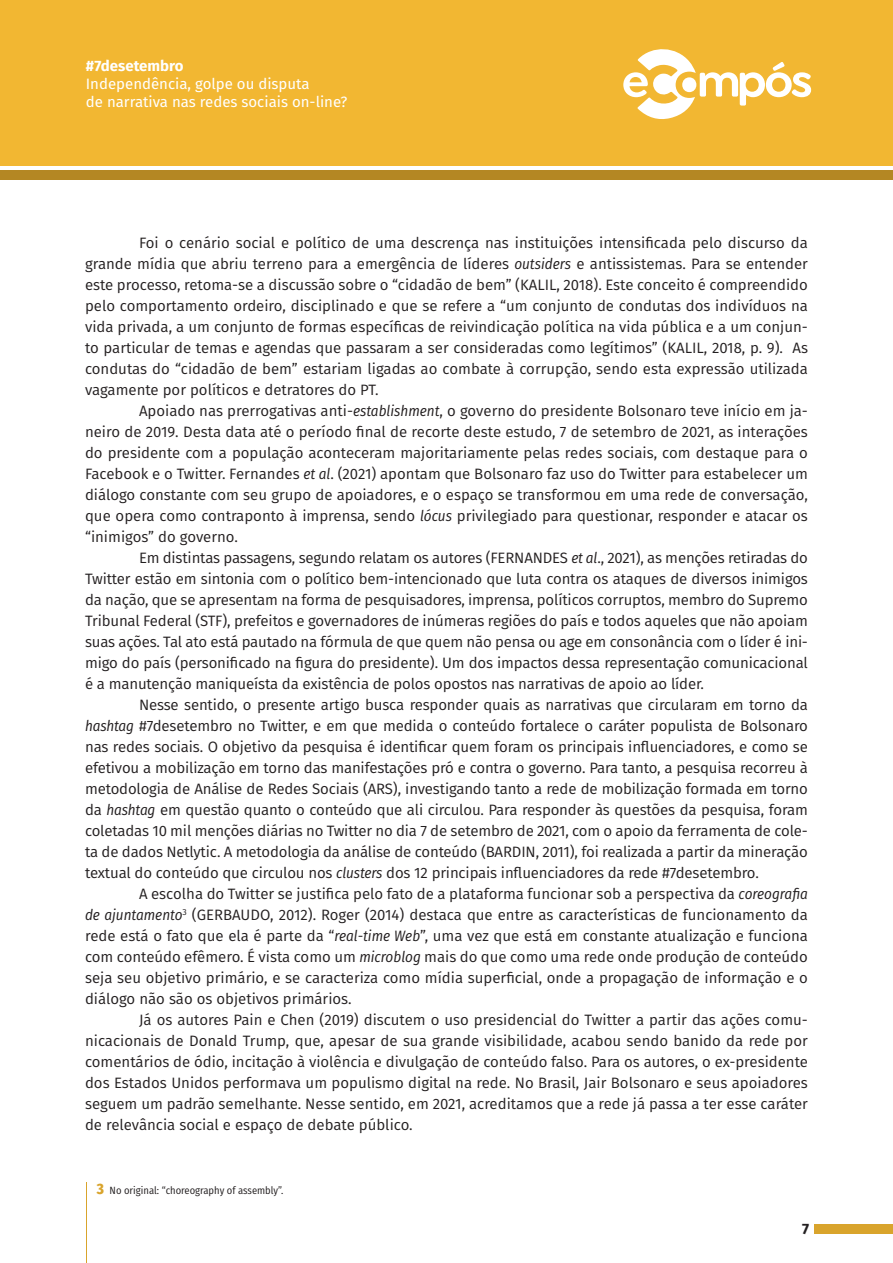
<style>
.page{position:relative;width:893px;height:1263px;background:#fff}
.page>*{position:absolute;margin:0;border:0;box-sizing:border-box;transform-origin:0 0}
.Texto{font:15px/21px "Fira Sans";letter-spacing:-.005em;color:#231f20;text-align:justify}
.t1{font:15px/18px "Fira Sans";color:#fff}
.t2{font:700 15px "Fira Sans";color:#fff}
.t3{font:700 15px "Fira Sans";color:#231f20}
.Rodapé{font:10.5px "Fira Sans Condensed";color:#231f20}
.s1{font-family:"Fira Sans Condensed";font-style:italic}
.s2{font-weight:800;font-size:15px;color:#d9a42c}
</style>
<div class="page">
<div style="left:0;top:0;width:893px;height:166px;background:#f2b732"></div>
<div style="left:0;top:170px;width:893px;height:10px;background:#b48723"></div>
<div style="left:814px;top:1224px;width:79px;height:9px;background:#d9a42c"></div>
<svg style="left:623px;top:49px;width:188px;height:70px"></svg>
<hr style="left:86px;top:1183px;width:1px;height:80px;background:#d9a42c">
<p class="t2" style="left:86px;top:53px;width:99px">#7desetembro</p>
<p class="t1" style="left:86px;top:75px;width:263px">Independência, golpe ou disputa<br>de narrativa nas redes sociais on-line?</p>
<p class="Texto" style="left:85px;top:232px;width:724px;text-indent:54px">Foi o cenário social e político de uma descrença nas instituições intensificada pelo discurso da grande mídia que abriu terreno para a emergência de líderes <span class="s1">outsiders</span> e antissistemas. Para se entender este processo, retoma-se a discussão sobre o “cidadão de bem” (KALIL, 2018). Este conceito é compreendido pelo comportamento ordeiro, disciplinado e que se refere a “um conjunto de condutas dos indivíduos na vida privada, a um conjunto de formas específicas de reivindicação política na vida pública e a um conjun&shy;to particular de temas e agendas que passaram a ser consideradas como legítimos” (KALIL, 2018, p. 9). As condutas do “cidadão de bem” estariam ligadas ao combate à corrupção, sendo esta expressão utilizada vagamente por políticos e detratores do PT.</p>
<p class="Texto" style="left:85px;top:400px;width:724px;text-indent:54px">Apoiado nas prerrogativas anti-<span class="s1">establishment</span>, o governo do presidente Bolsonaro teve início em ja&shy;neiro de 2019. Desta data até o período final de recorte deste estudo, 7 de setembro de 2021, as interações do presidente com a população aconteceram majoritariamente pelas redes sociais, com destaque para o Facebook e o Twitter. Fernandes <span class="s1">et al</span>. (2021) apontam que Bolsonaro faz uso do Twitter para estabelecer um diálogo constante com seu grupo de apoiadores, e o espaço se transformou em uma rede de conversação, que opera como contraponto à imprensa, sendo <span class="s1">lócus</span> privilegiado para questionar, responder e atacar os “inimigos” do governo.</p>
<p class="Texto" style="left:85px;top:547px;width:724px;text-indent:54px">Em distintas passagens, segundo relatam os autores (FERNANDES <span class="s1">et al</span>., 2021), as menções retiradas do Twitter estão em sintonia com o político bem-intencionado que luta contra os ataques de diversos inimigos da nação, que se apresentam na forma de pesquisadores, imprensa, políticos corruptos, membro do Supremo Tribunal Federal (STF), prefeitos e governadores de inúmeras regiões do país e todos aqueles que não apoiam suas ações. Tal ato está pautado na fórmula de que quem não pensa ou age em consonância com o líder é ini&shy;migo do país (personificado na figura do presidente). Um dos impactos dessa representação comunicacional é a manutenção maniqueísta da existência de polos opostos nas narrativas de apoio ao líder.</p>
<p class="Texto" style="left:85px;top:694px;width:724px;text-indent:54px">Nesse sentido, o presente artigo busca responder quais as narrativas que circularam em torno da <span class="s1">hashtag</span> #7desetembro no Twitter, e em que medida o conteúdo fortalece o caráter populista de Bolsonaro nas redes sociais. O objetivo da pesquisa é identificar quem foram os principais influenciadores, e como se efetivou a mobilização em torno das manifestações pró e contra o governo. Para tanto, a pesquisa recorreu à metodologia de Análise de Redes Sociais (ARS), investigando tanto a rede de mobilização formada em torno da <span class="s1">hashtag</span> em questão quanto o conteúdo que ali circulou. Para responder às questões da pesquisa, foram coletadas 10 mil menções diárias no Twitter no dia 7 de setembro de 2021, com o apoio da ferramenta de cole&shy;ta de dados Netlytic. A metodologia da análise de conteúdo (BARDIN, 2011), foi realizada a partir da mineração textual do conteúdo que circulou nos <span class="s1">clusters</span> dos 12 principais influenciadores da rede #7desetembro.</p>
<p class="Texto" style="left:85px;top:883px;width:724px;text-indent:54px">A escolha do Twitter se justifica pelo fato de a plataforma funcionar sob a perspectiva da <span class="s1">coreografia de ajuntamento</span><sup>3</sup> (GERBAUDO, 2012). Roger (2014) destaca que entre as características de funcionamento da rede está o fato que ela é parte da “<span class="s1">real-time Web</span>”, uma vez que está em constante atualização e funciona com conteúdo efêmero. É vista como um <span class="s1">microblog</span> mais do que como uma rede onde produção de conteúdo seja seu objetivo primário, e se caracteriza como mídia superficial, onde a propagação de informação e o diálogo não são os objetivos primários.</p>
<p class="Texto" style="left:85px;top:1009px;width:724px;text-indent:54px">Já os autores Pain e Chen (2019) discutem o uso presidencial do Twitter a partir das ações comu&shy;nicacionais de Donald Trump, que, apesar de sua grande visibilidade, acabou sendo banido da rede por comentários de ódio, incitação à violência e divulgação de conteúdo falso. Para os autores, o ex-presidente dos Estados Unidos performava um populismo digital na rede. No Brasil, Jair Bolsonaro e seus apoiadores seguem um padrão semelhante. Nesse sentido, em 2021, acreditamos que a rede já passa a ter esse caráter de relevância social e espaço de debate público.</p>
<p class="Rodapé" style="left:97px;top:1182px;width:188px"><span class="s2">3</span> No original: “choreography of assembly”.</p>
<p class="t3" style="left:802px;top:1216px;width:9px">7</p>
</div>
